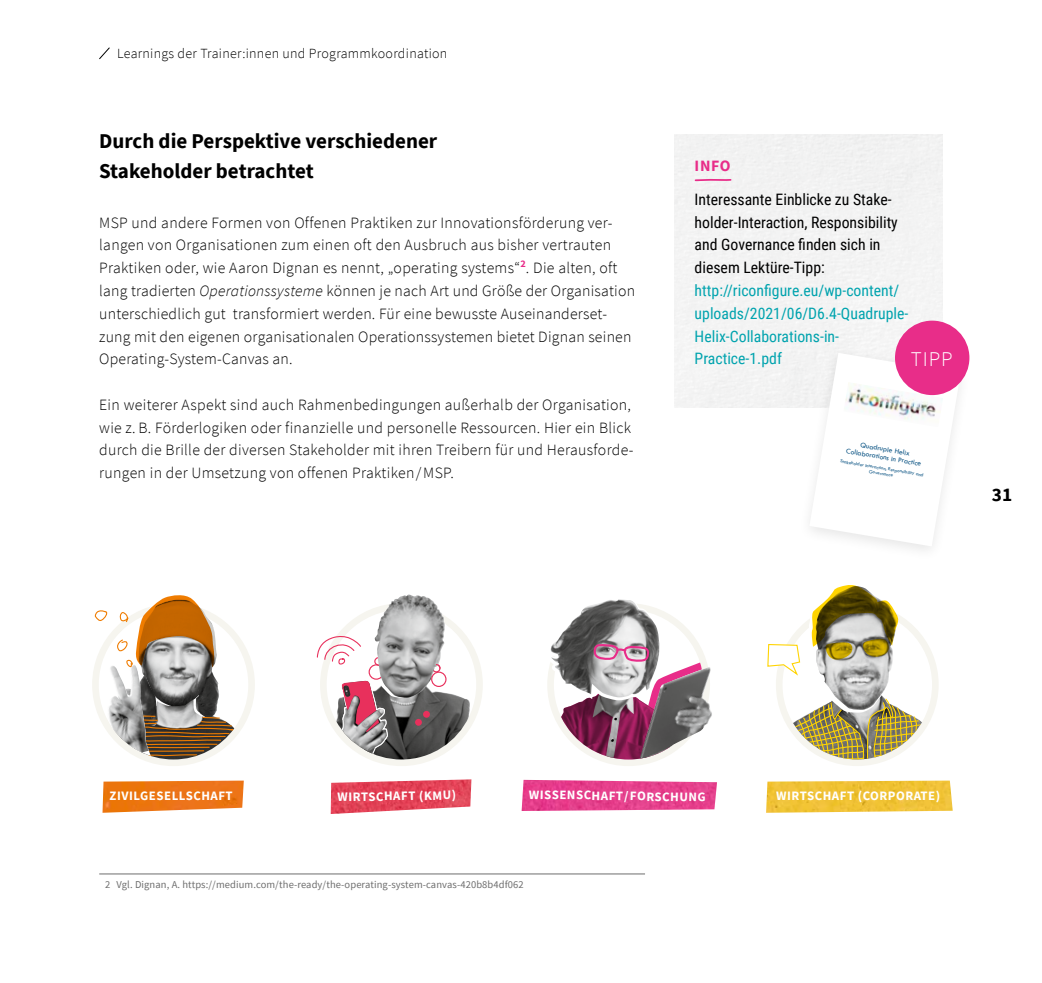
<style>
.page{position:relative;width:1042px;height:983px;background:#fff}
.page>*{position:absolute;margin:0;border:0;box-sizing:border-box;transform-origin:0 0}
.t1{font:700 21px/30.3px "Source Sans Pro";color:#000}
.t2{font:300 21px "Source Sans Pro";color:#fff}
.t3{font:700 19.25px "Source Sans Pro";color:#000}
.t4{font:300 15.75px/22.8px "Source Sans Pro";letter-spacing:.02em;color:#000}
.t5{font:15.75px/22.8px "Roboto Condensed";color:#000}
.t6{font:15.75px/22.8px "Roboto Condensed";color:#00a3ae}
.t7{font:700 15.75px "Source Sans Pro";color:#e82d89}
.t8{font:300 14px "Source Sans Pro";letter-spacing:.02em;color:#000}
.t9{font:700 12.78px "Source Sans Pro";letter-spacing:.04em;color:#fff}
.t10{font:10.5px "Source Sans Pro";letter-spacing:.01em;color:#6e6e6e}
.t11{font:7.52px/8.2px "Tw Cen";color:#0b5484;text-align:center}
.t12{font:5.08px/5.4px "Tw Cen";color:#0b5484;text-align:center}
.s1{font-style:italic}
</style>
<div class="page">
<svg style="left:99px;top:47px;width:11px;height:13px"></svg>
<hr style="left:99px;top:873px;width:546px;height:1px;background:#6e6e6e">
<svg style="left:694px;top:178px;width:38px;height:4px"></svg>
<div style="left:797px;top:345px;width:175px;height:216px;background:#000;opacity:.1"></div>
<svg style="left:809px;top:353px;width:151px;height:193px"></svg>
<img style="left:843px;top:382px;width:100px;height:45px">
<div style="left:895px;top:320px;width:74px;height:75px;background:#e82d89;border-radius:50%"></div>
<div style="left:776px;top:603px;width:162px;height:162px;border:7px solid #f6f5ef;border-radius:50%"></div>
<svg style="left:767px;top:585px;width:157px;height:174px"></svg>
<img style="left:766px;top:780px;width:186px;height:32px">
<img style="left:441px;top:693px;width:29px;height:62px">
<div style="left:320px;top:603px;width:163px;height:162px;border:7px solid #f6f5ef;border-radius:50%"></div>
<img style="left:374px;top:594px;width:71px;height:103px">
<div style="left:431px;top:671px;width:16px;height:16px;border:1px solid #e8305c;border-radius:50%"></div>
<svg style="left:316px;top:634px;width:125px;height:125px"></svg>
<img style="left:331px;top:779px;width:140px;height:34px">
<svg style="left:95px;top:595px;width:139px;height:218px"></svg>
<img style="left:102px;top:780px;width:142px;height:32px">
<img style="left:703px;top:666px;width:9px;height:62px">
<svg style="left:547px;top:599px;width:156px;height:160px"></svg>
<img style="left:521px;top:779px;width:196px;height:31px">
<p class="t8" style="left:117px;top:45px;width:332px">Learnings der Trainer:innen und Programmkoordination</p>
<h1 class="t1" style="left:99px;top:125px;width:339px">Durch die Perspektive verschiedener<br>Stakeholder betrachtet</h1>
<p class="t4" style="left:99px;top:211px;width:537px">MSP und andere Formen von Offenen Praktiken zur Innovationsförderung ver&shy;langen von Organisationen zum einen oft den Ausbruch aus bisher vertrauten Praktiken oder, wie Aaron Dignan es nennt, „operating systems“<sup>2</sup>. Die alten, oft lang tradierten <span class="s1">Operationssysteme</span> können je nach Art und Größe der Organisation unterschiedlich gut transformiert werden. Für eine bewusste Auseinanderset&shy;zung mit den eigenen organisationalen Operationssystemen bietet Dignan seinen Operating-System-Canvas an.</p>
<p class="t4" style="left:99px;top:393px;width:536px">Ein weiterer Aspekt sind auch Rahmenbedingungen außerhalb der Organisation, wie z. B. Förderlogiken oder finanzielle und personelle Ressourcen. Hier ein Blick durch die Brille der diversen Stakeholder mit ihren Treibern für und Herausforde&shy;rungen in der Umsetzung von offenen Praktiken/MSP.</p>
<p class="t7" style="left:694px;top:155px;width:37px">INFO</p>
<p class="t5" style="left:694px;top:187px;width:205px">Interessante Einblicke zu Stake&shy;holder-Interaction, Responsibility and Governance finden sich in diesem Lektüre-Tipp:</p>
<p class="t6" style="left:694px;top:278px;width:215px">http://riconfigure.eu/wp-content/ uploads/2021/06/D6.4-Quadruple-<br>Helix-Collaborations-in-<br>Practice-1.pdf</p>
<h1 class="t2" style="left:911px;top:346px;width:43px">TIPP</h1>
<p class="t11" style="left:848px;top:438px;width:78px;rotate:10deg">Quadruple Helix<br>Collaborations in Practice</p>
<p class="t12" style="left:841px;top:458px;width:86px;rotate:9deg">Stakeholder Interaction, Responsibility and<br>Governance</p>
<p class="t3" style="left:992px;top:481px;width:22px">31</p>
<p class="t9" style="left:110px;top:787px;width:125px">ZIVILGESELLSCHAFT</p>
<p class="t9" style="left:337px;top:788px;width:120px;rotate:-1deg">WIRTSCHAFT (KMU)</p>
<p class="t9" style="left:529px;top:785px;width:178px;rotate:1deg">WISSENSCHAFT/FORSCHUNG</p>
<p class="t9" style="left:776px;top:787px;width:165px">WIRTSCHAFT (CORPORATE)</p>
<p class="t10" style="left:105px;top:877px;width:420px">2 Vgl. Dignan, A. https://medium.com/the-ready/the-operating-system-canvas-420b8b4df062</p>
</div>
